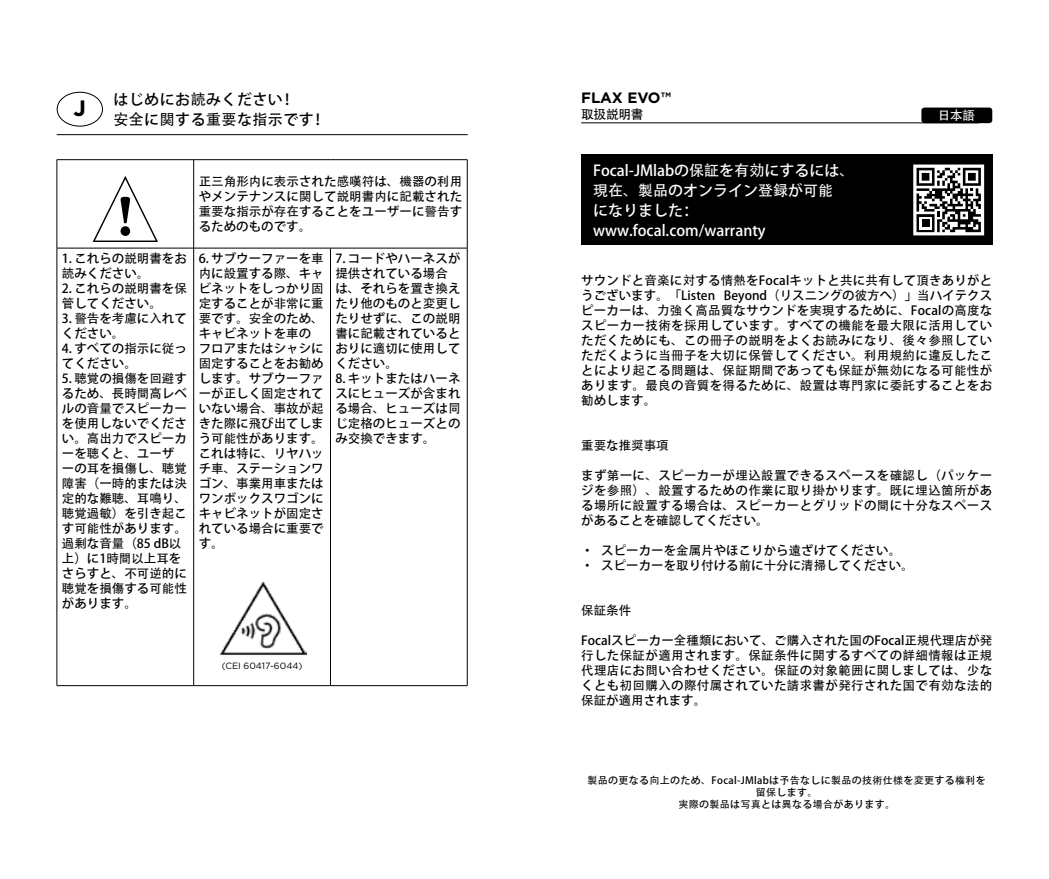
<style>
.page{position:relative;width:1049px;height:879px;background:#fff}
.page>*{position:absolute;margin:0;border:0;box-sizing:border-box;transform-origin:0 0}
.t1{font:700 22.25px "Gotham";color:#000}
.t2{font:15px/20px "Adobe Heiti Std";color:#fff}
.t3{font:15px "Adobe Heiti Std";letter-spacing:.03em;color:#000}
.Texte{font:700 15px "Gotham";color:#000}
.t4{font:12.75px "Adobe Heiti Std";letter-spacing:-.025em;color:#000}
.Instructions_sécurit{font:12.5px/15px "Adobe Heiti Std";color:#000}
.Titre{font:12.5px/15px "Adobe Heiti Std";letter-spacing:.005em;color:#000;text-align:justify}
.Texte-2{font:12.5px/15px "Adobe Heiti Std";letter-spacing:.03em;color:#000;text-align:justify}
.t5{font:12.5px "Adobe Heiti Std";color:#fff}
.t6{font:10px/12px "Adobe Heiti Std";letter-spacing:.035em;color:#000;text-align:center}
.t7{font:9px "Gotham";color:#000}
</style>
<div class="page">
<hr style="left:581px;top:122px;width:398px;height:1px;background:#000">
<hr style="left:57px;top:159px;width:137px;height:1px;background:#000">
<hr style="left:56px;top:160px;width:1px;height:88px;background:#000">
<hr style="left:194px;top:159px;width:136px;height:1px;background:#000">
<hr style="left:193px;top:160px;width:1px;height:88px;background:#000">
<hr style="left:330px;top:159px;width:137px;height:1px;background:#000">
<hr style="left:467px;top:160px;width:1px;height:88px;background:#000">
<hr style="left:57px;top:248px;width:137px;height:1px;background:#000">
<hr style="left:56px;top:248px;width:1px;height:437px;background:#000">
<hr style="left:194px;top:248px;width:136px;height:1px;background:#000">
<hr style="left:193px;top:248px;width:1px;height:437px;background:#000">
<hr style="left:330px;top:248px;width:137px;height:1px;background:#000">
<hr style="left:330px;top:248px;width:1px;height:437px;background:#000">
<hr style="left:467px;top:248px;width:1px;height:437px;background:#000">
<hr style="left:57px;top:685px;width:137px;height:1px;background:#000">
<hr style="left:194px;top:685px;width:136px;height:1px;background:#000">
<hr style="left:330px;top:685px;width:137px;height:1px;background:#000">
<svg style="left:93px;top:176px;width:65px;height:66px"></svg>
<hr style="left:57px;top:134px;width:411px;height:1px;background:#000">
<img style="left:220px;top:581px;width:86px;height:74px">
<div style="left:57px;top:92px;width:46px;height:35px;border:1px solid #000;border-radius:50%"></div>
<div style="left:921px;top:108px;width:71px;height:15px;background:#000;border-radius:3px"></div>
<div style="left:581px;top:154px;width:411px;height:90px;background:#000"></div>
<svg style="left:915px;top:166px;width:67px;height:67px"></svg>
<svg style="left:916px;top:168px;width:65px;height:64px"></svg>
<div style="left:913px;top:164px;width:71px;height:71px;border:1px solid #fff"></div>
<p class="t1" style="left:74px;top:93px;width:14px">J</p>
<p class="t3" style="left:113px;top:90px;width:186px">はじめにお読みください！</p>
<p class="t3" style="left:113px;top:110px;width:217px">安全に関する重要な指示です！</p>
<p class="Titre" style="left:199px;top:175px;width:265px">正三角形内に表示された感嘆符は、機器の利用やメンテナンスに関して説明書内に記載された重要な指示が存在することをユーザーに警告するためのものです。</p>
<p class="Instructions_sécurit" style="left:62px;top:251px;width:126px">1. これらの説明書をお読みください。</p>
<p class="Instructions_sécurit" style="left:62px;top:281px;width:126px">2. これらの説明書を保管してください。</p>
<p class="Instructions_sécurit" style="left:62px;top:311px;width:126px">3. 警告を考慮に入れてください。</p>
<p class="Instructions_sécurit" style="left:62px;top:341px;width:126px">4. すべての指示に従ってください。</p>
<p class="Instructions_sécurit" style="left:62px;top:371px;width:126px">5. 聴覚の損傷を回避するため、長時間高レベルの音量でスピーカーを使用しないでください。高出力でスピーカーを聴くと、ユーザーの耳を損傷し、聴覚障害（一時的または決定的な難聴、耳鳴り、聴覚過敏）を引き起こす可能性があります。過剰な音量（85 dB以上）に1時間以上耳をさらすと、不可逆的に聴覚を損傷する可能性があります。</p>
<p class="Instructions_sécurit" style="left:199px;top:251px;width:126px">6. サブウーファーを車内に設置する際、キャビネットをしっかり固定することが非常に重要です。安全のため、キャビネットを車のフロアまたはシャシに固定することをお勧めします。サブウーファーが正しく固定されていない場合、事故が起きた際に飛び出てしまう可能性があります。これは特に、リヤハッチ車、ステーションワゴン、事業用車またはワンボックスワゴンにキャビネットが固定されている場合に重要です。</p>
<p class="Instructions_sécurit" style="left:335px;top:251px;width:126px">7. コードやハーネスが提供されている場合は、それらを置き換えたり他のものと変更したりせずに、この説明書に記載されているとおりに適切に使用してください。</p>
<p class="Instructions_sécurit" style="left:335px;top:371px;width:126px;text-align:justify">8. キットまたはハーネスにヒューズが含まれる場合、ヒューズは同じ定格のヒューズとのみ交換できます。</p>
<p class="t7" style="left:222px;top:660px;width:82px">(CEI 60417-6044)</p>
<p class="Texte" style="left:581px;top:87px;width:91px">FLAX EVO™</p>
<p class="t4" style="left:581px;top:107px;width:64px">取扱説明書</p>
<p class="t2" style="left:593px;top:160px;width:263px">Focal-JMlabの保証を有効にするには、</p>
<p class="t2" style="left:593px;top:180px;width:241px">現在、製品のオンライン登録が可能になりました：</p>
<p class="t2" style="left:593px;top:220px;width:174px">www.focal.com/warranty</p>
<p class="t5" style="left:938px;top:108px;width:38px">日本語</p>
<p class="Titre" style="left:581px;top:273px;width:413px">サウンドと音楽に対する情熱をFocalキットと共に共有して頂きありがとうございます。「Listen Beyond（リスニングの彼方へ）」当ハイテクスピーカーは、力強く高品質なサウンドを実現するために、Focalの高度なスピーカー技術を採用しています。すべての機能を最大限に活用していただくためにも、この冊子の説明をよくお読みになり、後々参照していただくように当冊子を大切に保管してください。利用規約に違反したことにより起こる問題は、保証期間であっても保証が無効になる可能性があります。最良の音質を得るために、設置は専門家に委託することをお勧めします。</p>
<p class="Titre" style="left:581px;top:438px;width:89px">重要な推奨事項</p>
<p class="Texte-2" style="left:581px;top:468px;width:413px">まず第一に、スピーカーが埋込設置できるスペースを確認し（パッケージを参照）、設置するための作業に取り掛かります。既に埋込箇所がある場所に設置する場合は、スピーカーとグリッドの間に十分なスペースがあることを確認してください。</p>
<p class="Titre" style="left:581px;top:543px;width:322px">• スピーカーを金属片やほこりから遠ざけてください。</p>
<p class="Titre" style="left:581px;top:558px;width:334px">• スピーカーを取り付ける前に十分に清掃してください。</p>
<p class="Titre" style="left:581px;top:603px;width:51px">保証条件</p>
<p class="Texte-2" style="left:581px;top:633px;width:413px">Focalスピーカー全種類において、ご購入された国のFocal正規代理店が発行した保証が適用されます。保証条件に関するすべての詳細情報は正規代理店にお問い合わせください。保証の対象範囲に関しましては、少なくとも初回購入の際付属されていた請求書が発行された国で有効な法的保証が適用されます。</p>
<p class="t6" style="left:587px;top:774px;width:400px">製品の更なる向上のため、Focal-JMlabは予告なしに製品の技術仕様を変更する権利を留保します。</p>
<p class="t6" style="left:678px;top:798px;width:218px">実際の製品は写真とは異なる場合があります。</p>
</div>
